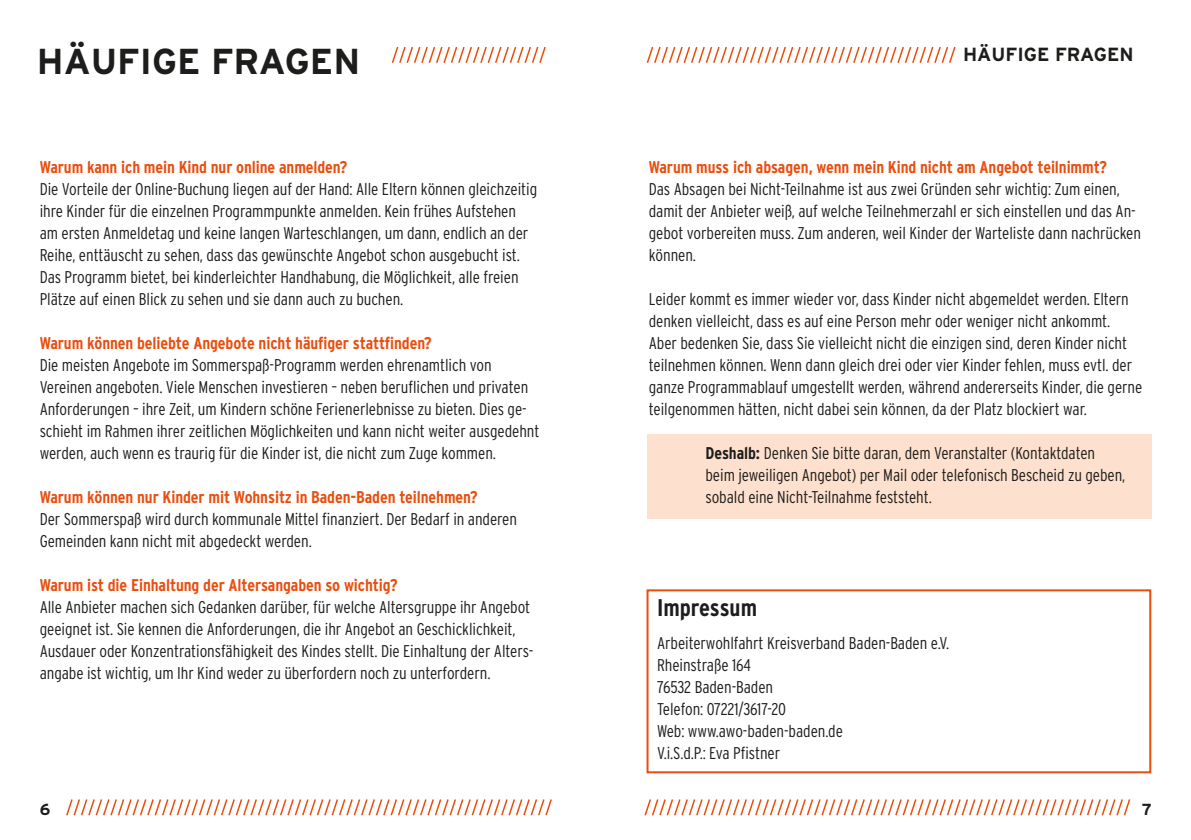
<style>
.page{position:relative;width:1191px;height:840px;background:#fff}
.page>*{position:absolute;margin:0;border:0;box-sizing:border-box;transform-origin:0 0}
.HEADLINE_VERSAL{font:700 36px "Interstate";color:#1d1d1b}
.HEADLINE_Programmpun{font:700 condensed 24px "Interstate";color:#1d1d1b}
.RUBRIK_LINKS{font:700 19px "Interstate";color:#1d1d1b}
.FLIEßTEXT_ohne_absta{font:300 condensed 17px/22px "Interstate";letter-spacing:-.005em;color:#1d1d1b}
.FLIEßTEXT_ohne_absta-2{font:700 condensed 17px "Interstate";letter-spacing:-.005em;color:#e94e0f}
.t1{font:700 16px "Interstate";color:#1d1d1b}
.s1{font-weight:700}
</style>
<div class="page">
<div style="left:647px;top:434px;width:504px;height:84px;background:#fde0ce"></div>
<div style="left:646px;top:589px;width:505px;height:183px;border:2px solid #e94e0f"></div>
<svg style="left:644px;top:799px;width:487px;height:17px"></svg>
<svg style="left:66px;top:799px;width:486px;height:17px"></svg>
<svg style="left:391px;top:46px;width:155px;height:17px"></svg>
<svg style="left:646px;top:46px;width:310px;height:17px"></svg>
<p class="HEADLINE_VERSAL" style="left:37px;top:42px;width:325px">HÄUFIGE FRAGEN</p>
<p class="FLIEßTEXT_ohne_absta-2" style="left:40px;top:157px;width:309px">Warum kann ich mein Kind nur online anmelden?</p>
<p class="FLIEßTEXT_ohne_absta" style="left:40px;top:177px;width:499px">Die Vorteile der Online-Buchung liegen auf der Hand: Alle Eltern können gleichzeitig ihre Kinder für die einzelnen Programmpunkte anmelden. Kein frühes Aufstehen am ersten Anmeldetag und keine langen Warteschlangen, um dann, endlich an der Reihe, enttäuscht zu sehen, dass das gewünschte Angebot schon ausgebucht ist.<br>Das Programm bietet, bei kinderleichter Handhabung, die Möglichkeit, alle freien Plätze auf einen Blick zu sehen und sie dann auch zu buchen.</p>
<p class="FLIEßTEXT_ohne_absta-2" style="left:40px;top:333px;width:393px">Warum können beliebte Angebote nicht häufiger stattfinden?</p>
<p class="FLIEßTEXT_ohne_absta" style="left:40px;top:353px;width:501px">Die meisten Angebote im Sommerspaß-Programm werden ehrenamtlich von Vereinen angeboten. Viele Menschen investieren – neben beruflichen und privaten Anforderungen – ihre Zeit, um Kindern schöne Ferienerlebnisse zu bieten. Dies ge&shy;schieht im Rahmen ihrer zeitlichen Möglichkeiten und kann nicht weiter ausgedehnt werden, auch wenn es traurig für die Kinder ist, die nicht zum Zuge kommen.</p>
<p class="FLIEßTEXT_ohne_absta-2" style="left:40px;top:487px;width:439px">Warum können nur Kinder mit Wohnsitz in Baden-Baden teilnehmen?</p>
<p class="FLIEßTEXT_ohne_absta" style="left:40px;top:507px;width:479px">Der Sommerspaß wird durch kommunale Mittel finanziert. Der Bedarf in anderen<br>Gemeinden kann nicht mit abgedeckt werden.</p>
<p class="FLIEßTEXT_ohne_absta-2" style="left:40px;top:575px;width:359px">Warum ist die Einhaltung der Altersangaben so wichtig?</p>
<p class="FLIEßTEXT_ohne_absta" style="left:40px;top:595px;width:495px">Alle Anbieter machen sich Gedanken darüber, für welche Altersgruppe ihr Angebot geeignet ist. Sie kennen die Anforderungen, die ihr Angebot an Geschicklichkeit, Ausdauer oder Konzentrationsfähigkeit des Kindes stellt. Die Einhaltung der Alters&shy;angabe ist wichtig, um Ihr Kind weder zu überfordern noch zu unterfordern.</p>
<p class="RUBRIK_LINKS" style="left:963px;top:43px;width:172px">HÄUFIGE FRAGEN</p>
<p class="FLIEßTEXT_ohne_absta-2" style="left:649px;top:157px;width:460px">Warum muss ich absagen, wenn mein Kind nicht am Angebot teilnimmt?</p>
<p class="FLIEßTEXT_ohne_absta" style="left:649px;top:177px;width:494px">Das Absagen bei Nicht-Teilnahme ist aus zwei Gründen sehr wichtig: Zum einen, damit der Anbieter weiß, auf welche Teilnehmerzahl er sich einstellen und das An&shy;gebot vorbereiten muss. Zum anderen, weil Kinder der Warteliste dann nachrücken können.</p>
<p class="FLIEßTEXT_ohne_absta" style="left:649px;top:287px;width:495px">Leider kommt es immer wieder vor, dass Kinder nicht abgemeldet werden. Eltern denken vielleicht, dass es auf eine Person mehr oder weniger nicht ankommt.<br>Aber bedenken Sie, dass Sie vielleicht nicht die einzigen sind, deren Kinder nicht teilnehmen können. Wenn dann gleich drei oder vier Kinder fehlen, muss evtl. der ganze Programmablauf umgestellt werden, während andererseits Kinder, die gerne teilgenommen hätten, nicht dabei sein können, da der Platz blockiert war.</p>
<p class="FLIEßTEXT_ohne_absta" style="left:705px;top:441px;width:421px"><span class="s1">Deshalb:</span> Denken Sie bitte daran, dem Veranstalter (Kontaktdaten beim jeweiligen Angebot) per Mail oder telefonisch Bescheid zu geben, sobald eine Nicht-Teilnahme feststeht.</p>
<p class="HEADLINE_Programmpun" style="left:657px;top:594px;width:102px">Impressum</p>
<p class="FLIEßTEXT_ohne_absta" style="left:657px;top:631px;width:294px">Arbeiterwohlfahrt Kreisverband Baden-Baden e.V.</p>
<p class="FLIEßTEXT_ohne_absta" style="left:657px;top:653px;width:96px">Rheinstraße 164</p>
<p class="FLIEßTEXT_ohne_absta" style="left:657px;top:675px;width:118px">76532 Baden-Baden</p>
<p class="FLIEßTEXT_ohne_absta" style="left:657px;top:697px;width:131px">Telefon: 07221/3617-20</p>
<p class="FLIEßTEXT_ohne_absta" style="left:657px;top:719px;width:187px">Web: www.awo-baden-baden.de</p>
<p class="FLIEßTEXT_ohne_absta" style="left:657px;top:741px;width:125px">V.i.S.d.P.: Eva Pfistner</p>
<p class="t1" style="left:40px;top:799px;width:12px">6</p>
<p class="t1" style="left:1141px;top:799px;width:12px">7</p>
</div>
